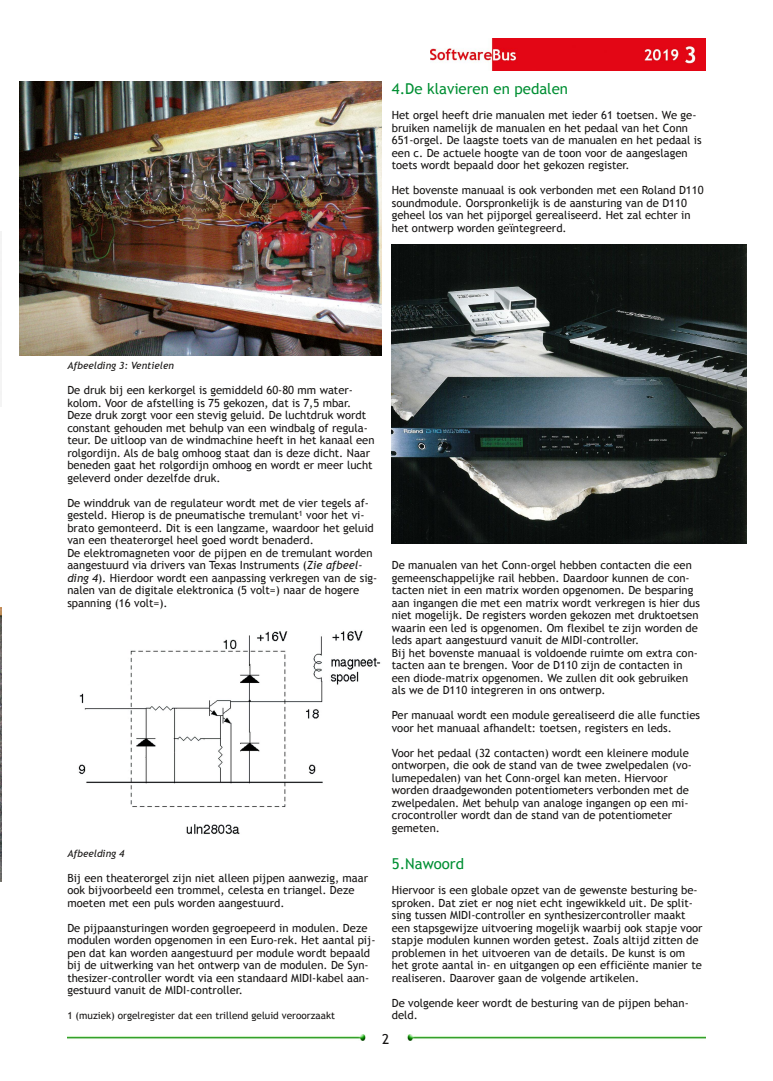
<style>
.page{position:relative;width:773px;height:1081px;background:#fff}
.page>*{position:absolute;margin:0;border:0;box-sizing:border-box;transform-origin:0 0}
.t1{font:15px "Trebuchet MS";color:#008f33}
.t2{font:13.75px "Trebuchet MS";color:#161413}
.t3{font:11.25px/12.5px "Trebuchet MS";color:#161413}
.t4{font:10px "Trebuchet MS";color:#161413}
.t5{font:italic 10px "Trebuchet MS";color:#161413}
.s1{font-style:italic}
</style>
<div class="page">
<img style="left:431px;top:39px;width:274px;height:32px">
<img style="left:67px;top:1035px;width:299px;height:5px">
<img style="left:407px;top:1035px;width:298px;height:5px">
<img style="left:0;top:607px;width:2px;height:274px">
<img style="left:19px;top:81px;width:362px;height:275px">
<img style="left:78px;top:630px;width:303px;height:204px">
<img style="left:392px;top:244px;width:354px;height:300px">
<h1 class="t1" style="left:392px;top:80px;width:178px">4.De klavieren en pedalen</h1>
<p class="t3" style="left:392px;top:109px;width:311px">Het orgel heeft drie manualen met ieder 61 toetsen. We ge‐ bruiken namelijk de manualen en het pedaal van het Conn 651‐orgel. De laagste toets van de manualen en het pedaal is een c. De actuele hoogte van de toon voor de aangeslagen toets wordt bepaald door het gekozen register.</p>
<p class="t3" style="left:392px;top:184px;width:313px">Het bovenste manuaal is ook verbonden met een Roland D110 soundmodule. Oorspronkelijk is de aansturing van de D110 geheel los van het pijporgel gerealiseerd. Het zal echter in het ontwerp worden geïntegreerd.</p>
<p class="t5" style="left:67px;top:360px;width:108px">Afbeelding 3: Ventielen</p>
<p class="t3" style="left:67px;top:384px;width:308px">De druk bij een kerkorgel is gemiddeld 60‐80 mm water‐ kolom. Voor de afstelling is 75 gekozen, dat is 7,5 mbar.<br>Deze druk zorgt voor een stevig geluid. De luchtdruk wordt constant gehouden met behulp van een windbalg of regula‐ teur. De uitloop van de windmachine heeft in het kanaal een rolgordijn. Als de balg omhoog staat dan is deze dicht. Naar beneden gaat het rolgordijn omhoog en wordt er meer lucht geleverd onder dezelfde druk.</p>
<p class="t3" style="left:67px;top:496px;width:311px">De winddruk van de regulateur wordt met de vier tegels af‐ gesteld. Hierop is de pneumatische tremulant<sup>1</sup> voor het vi‐ brato gemonteerd. Dit is een langzame, waardoor het geluid van een theaterorgel heel goed wordt benaderd.<br>De elektromagneten voor de pijpen en de tremulant worden aangestuurd via drivers van Texas Instruments (<span class="s1">Zie afbeel‐ ding 4</span>). Hierdoor wordt een aanpassing verkregen van de sig‐ nalen van de digitale elektronica (5 volt=) naar de hogere spanning (16 volt=).</p>
<p class="t5" style="left:67px;top:847px;width:59px">Afbeelding 4</p>
<p class="t3" style="left:67px;top:871px;width:302px">Bij een theaterorgel zijn niet alleen pijpen aanwezig, maar ook bijvoorbeeld een trommel, celesta en triangel. Deze moeten met een puls worden aangestuurd.</p>
<p class="t3" style="left:67px;top:921px;width:309px">De pijpaansturingen worden gegroepeerd in modulen. Deze modulen worden opgenomen in een Euro‐rek. Het aantal pij‐ pen dat kan worden aangestuurd per module wordt bepaald bij de uitwerking van het ontwerp van de modulen. De Syn‐ thesizer‐controller wordt via een standaard MIDI‐kabel aan‐ gestuurd vanuit de MIDI‐controller.</p>
<p class="t4" style="left:67px;top:1010px;width:269px">1 (muziek) orgelregister dat een trillend geluid veroorzaakt</p>
<p class="t3" style="left:392px;top:559px;width:309px">De manualen van het Conn‐orgel hebben contacten die een gemeenschappelijke rail hebben. Daardoor kunnen de con‐ tacten niet in een matrix worden opgenomen. De besparing aan ingangen die met een matrix wordt verkregen is hier dus niet mogelijk. De registers worden gekozen met druktoetsen waarin een led is opgenomen. Om flexibel te zijn worden de leds apart aangestuurd vanuit de MIDI‐controller.<br>Bij het bovenste manuaal is voldoende ruimte om extra con‐ tacten aan te brengen. Voor de D110 zijn de contacten in een diode‐matrix opgenomen. We zullen dit ook gebruiken als we de D110 integreren in ons ontwerp.</p>
<p class="t3" style="left:392px;top:709px;width:310px">Per manuaal wordt een module gerealiseerd die alle functies voor het manuaal afhandelt: toetsen, registers en leds.</p>
<p class="t3" style="left:392px;top:746px;width:301px">Voor het pedaal (32 contacten) wordt een kleinere module ontworpen, die ook de stand van de twee zwelpedalen (vo‐ lumepedalen) van het Conn‐orgel kan meten. Hiervoor worden draadgewonden potentiometers verbonden met de zwelpedalen. Met behulp van analoge ingangen op een mi‐ crocontroller wordt dan de stand van de potentiometer gemeten.</p>
<h1 class="t1" style="left:392px;top:855px;width:74px">5.Nawoord</h1>
<p class="t3" style="left:392px;top:884px;width:312px">Hiervoor is een globale opzet van de gewenste besturing be‐ sproken. Dat ziet er nog niet echt ingewikkeld uit. De split‐ sing tussen MIDI‐controller en synthesizercontroller maakt een stapsgewijze uitvoering mogelijk waarbij ook stapje voor stapje modulen kunnen worden getest. Zoals altijd zitten de problemen in het uitvoeren van de details. De kunst is om het grote aantal in‐ en uitgangen op een efficiënte manier te realiseren. Daarover gaan de volgende artikelen.</p>
<p class="t3" style="left:392px;top:996px;width:298px">De volgende keer wordt de besturing van de pijpen behan‐ deld.</p>
<p class="t2" style="left:382px;top:1031px;width:9px">2</p>
</div>
